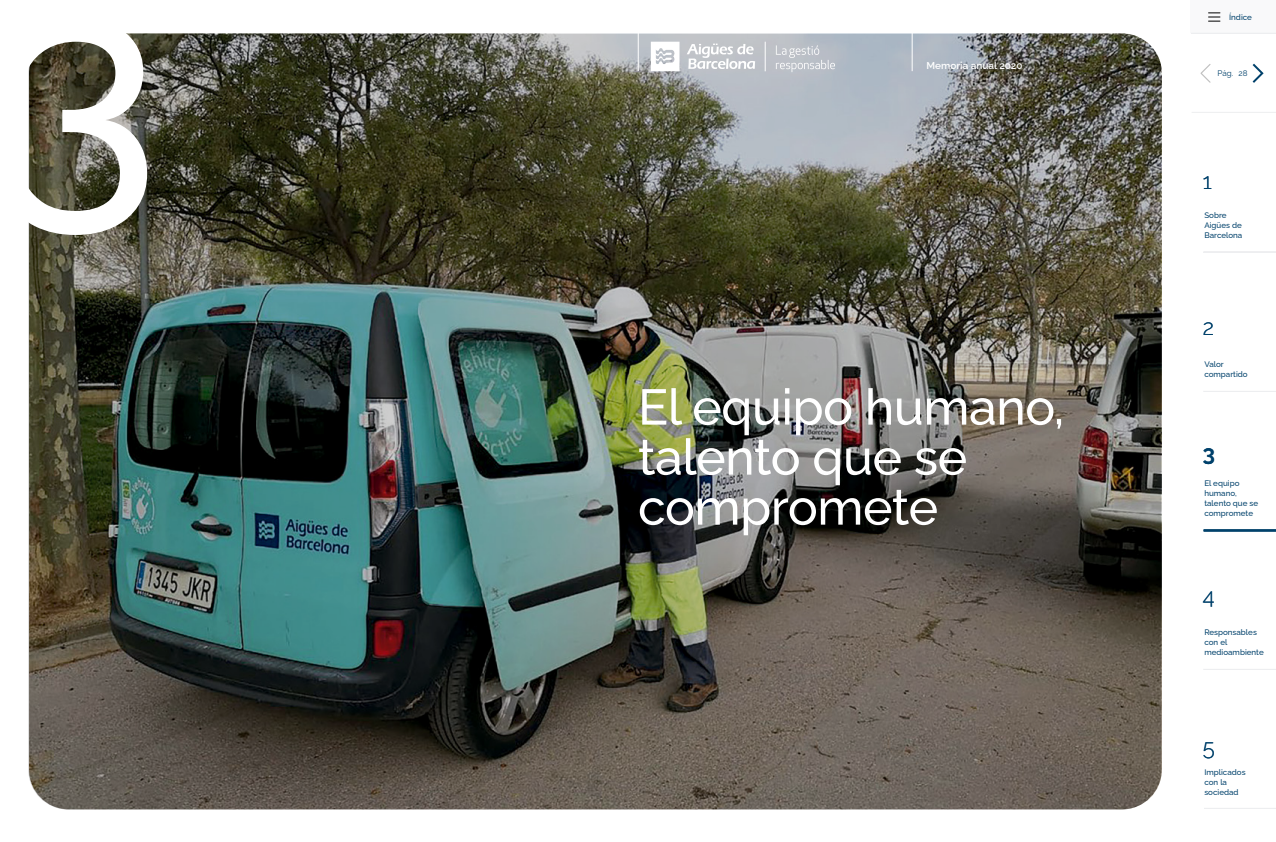
<style>
.page{position:relative;width:1276px;height:842px;background:#fff}
.page>*{position:absolute;margin:0;border:0;box-sizing:border-box;transform-origin:0 0}
.t1{font:500 300px "Raleway";color:#fff}
.t2{font:500 50px/50px "Raleway";letter-spacing:-.01em;color:#fff}
.t3{font:300 22px "Raleway";color:#00416b}
.t4{font:600 10px "Raleway";color:#fff}
.t5{font:500 8px/10px "Raleway";color:#00416b}
.t6{font:8px "Raleway";color:#00416b}
</style>
<div class="page">
<img style="left:28px;top:34px;width:1133px;height:775px;border-radius:40px">
<hr style="left:1191px;top:112px;width:85px;height:1px;background:#edeef0">
<div style="left:1191px;top:0;width:85px;height:33px;background:#f9f9fa"></div>
<svg style="left:1208px;top:12px;width:12px;height:10px"></svg>
<hr style="left:1191px;top:33px;width:85px;height:1px;background:#edeef0">
<svg style="left:1252px;top:63px;width:12px;height:20px"></svg>
<svg style="left:1200px;top:64px;width:11px;height:19px"></svg>
<hr style="left:1203px;top:391px;width:73px;height:1px;background:#edeef0">
<hr style="left:1203px;top:669px;width:73px;height:1px;background:#edeef0">
<hr style="left:1204px;top:808px;width:72px;height:1px;background:#edeef0">
<hr style="left:1203px;top:252px;width:73px;height:1px;background:#edeef0">
<hr style="left:1203px;top:529px;width:73px;height:2px;background:#00416b">
<hr style="left:638px;top:0;width:1px;height:71px;background:#fff">
<hr style="left:912px;top:0;width:1px;height:71px;background:#fff">
<svg style="left:651px;top:42px;width:28px;height:29px"></svg>
<svg style="left:686px;top:44px;width:69px;height:25px"></svg>
<svg style="left:765px;top:42px;width:1px;height:29px"></svg>
<svg style="left:776px;top:45px;width:59px;height:27px;background:#c3c8ce"></svg>
<h1 class="t1" style="left:-2px;top:-154px;width:164px">3</h1>
<p class="t4" style="left:926px;top:57px;width:97px">Memoria anual 2020</p>
<h2 class="t2" style="left:638px;top:376px;width:428px">El equipo humano, talento que se compromete</h2>
<p class="t5" style="left:1229px;top:11px;width:24px">Índice</p>
<p class="t6" style="left:1217px;top:69px;width:17px">Pág.</p>
<p class="t6" style="left:1238px;top:69px;width:11px">28</p>
<h3 class="t3" style="left:1203px;top:164px;width:10px">1</h3>
<p class="t5" style="left:1204px;top:209px;width:39px">Sobre<br>Aigües de<br>Barcelona</p>
<h3 class="t3" style="left:1203px;top:310px;width:13px">2</h3>
<p class="t5" style="left:1204px;top:358px;width:45px">Valor compartido</p>
<h3 class="t3" style="left:1203px;top:436px;width:13px">3</h3>
<p class="t5" style="left:1204px;top:477px;width:55px">El equipo humano, talento que se compromete</p>
<h3 class="t3" style="left:1203px;top:578px;width:13px">4</h3>
<p class="t5" style="left:1204px;top:626px;width:61px">Responsables con el medioambiente</p>
<h3 class="t3" style="left:1203px;top:730px;width:13px">5</h3>
<p class="t5" style="left:1204px;top:766px;width:43px">Implicados con la sociedad</p>
</div>
